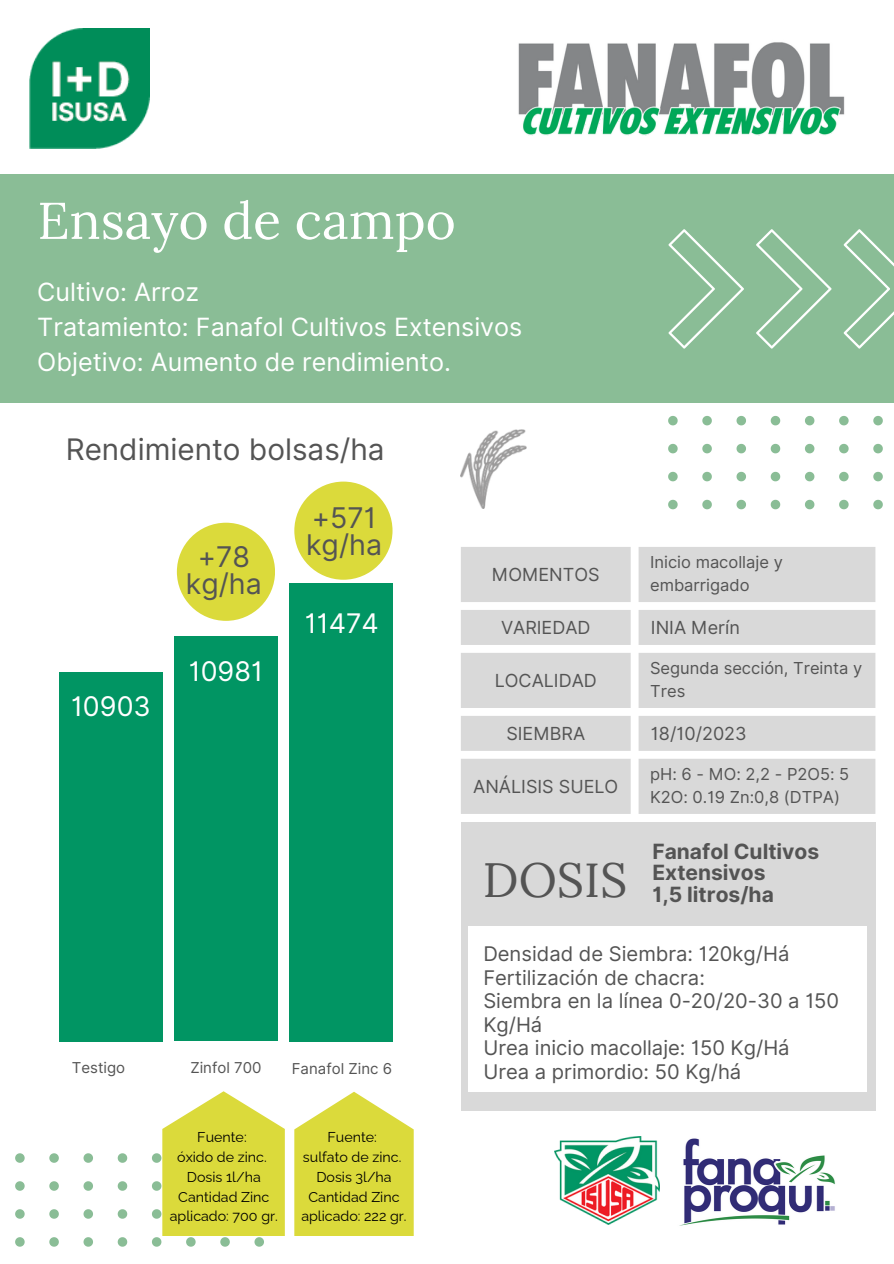
<style>
.page{position:relative;width:894px;height:1264px;background:#fff}
.page>*{position:absolute;margin:0;border:0;box-sizing:border-box;transform-origin:0 0}
.t1{font:51.6px "Lora";color:#fff}
.t2{font:48px "Lora";color:#545454}
.t3{font:29.7px "Inter";color:#545454}
.t4{font:28.5px/27px "Inter";color:#545454;text-align:center}
.t5{font:27px "Inter";color:#fff}
.t6{font:25.2px/35.1px "Inter";color:#fff}
.t7{font:700 21px/21.3px "Inter";color:#545454}
.t8{font:20.25px/23.7px "Inter";color:#545454}
.t9{font:18px "Inter";color:#545454}
.t10{font:16.5px "Inter";color:#545454}
.t11{font:15px "Inter";color:#545454}
.t12{font:14.25px/19.8px "Raleway";color:#000;text-align:center}
</style>
<div class="page">
<svg style="left:668px;top:416px;width:9px;height:9px"></svg>
<svg style="left:702px;top:416px;width:9px;height:9px"></svg>
<svg style="left:736px;top:416px;width:9px;height:9px"></svg>
<svg style="left:770px;top:416px;width:10px;height:9px"></svg>
<svg style="left:805px;top:416px;width:9px;height:9px"></svg>
<svg style="left:839px;top:416px;width:9px;height:9px"></svg>
<svg style="left:873px;top:416px;width:9px;height:9px"></svg>
<svg style="left:668px;top:444px;width:9px;height:9px"></svg>
<svg style="left:702px;top:444px;width:9px;height:9px"></svg>
<svg style="left:736px;top:444px;width:9px;height:9px"></svg>
<svg style="left:770px;top:444px;width:10px;height:9px"></svg>
<svg style="left:805px;top:444px;width:9px;height:9px"></svg>
<svg style="left:839px;top:444px;width:9px;height:9px"></svg>
<svg style="left:873px;top:444px;width:9px;height:9px"></svg>
<svg style="left:668px;top:472px;width:9px;height:9px"></svg>
<svg style="left:702px;top:472px;width:9px;height:9px"></svg>
<svg style="left:736px;top:472px;width:9px;height:9px"></svg>
<svg style="left:770px;top:472px;width:10px;height:9px"></svg>
<svg style="left:805px;top:472px;width:9px;height:9px"></svg>
<svg style="left:839px;top:472px;width:9px;height:9px"></svg>
<svg style="left:873px;top:472px;width:9px;height:9px"></svg>
<svg style="left:668px;top:500px;width:9px;height:9px"></svg>
<svg style="left:702px;top:500px;width:9px;height:9px"></svg>
<svg style="left:736px;top:500px;width:9px;height:9px"></svg>
<svg style="left:770px;top:500px;width:10px;height:9px"></svg>
<svg style="left:805px;top:500px;width:9px;height:9px"></svg>
<svg style="left:839px;top:500px;width:9px;height:9px"></svg>
<svg style="left:873px;top:500px;width:9px;height:9px"></svg>
<div style="left:0;top:175px;width:893px;height:228px;background:#8abd96"></div>
<svg style="left:843px;top:229px;width:50px;height:119px"></svg>
<svg style="left:756px;top:229px;width:75px;height:119px"></svg>
<svg style="left:668px;top:229px;width:76px;height:119px"></svg>
<img style="left:554px;top:1136px;width:105px;height:87px">
<img style="left:659px;top:1138px;width:176px;height:88px">
<svg style="left:461px;top:547px;width:414px;height:267px;background:#dedede"></svg>
<div style="left:59px;top:605px;width:104px;height:436px;background:#019563"></div>
<div style="left:174px;top:602px;width:103px;height:439px;background:#019563"></div>
<div style="left:289px;top:583px;width:103px;height:458px;background:#019563"></div>
<div style="left:460px;top:821px;width:415px;height:289px;background:#d9d9d9"></div>
<div style="left:468px;top:926px;width:398px;height:165px;background:#fff"></div>
<img style="left:29px;top:28px;width:121px;height:121px">
<img style="left:518px;top:42px;width:327px;height:94px">
<img style="left:460px;top:429px;width:66px;height:80px">
<svg style="left:15px;top:1153px;width:10px;height:9px"></svg>
<svg style="left:49px;top:1153px;width:10px;height:9px"></svg>
<svg style="left:83px;top:1153px;width:10px;height:9px"></svg>
<svg style="left:118px;top:1153px;width:9px;height:9px"></svg>
<svg style="left:15px;top:1181px;width:10px;height:9px"></svg>
<svg style="left:49px;top:1181px;width:10px;height:9px"></svg>
<svg style="left:83px;top:1181px;width:10px;height:9px"></svg>
<svg style="left:118px;top:1181px;width:9px;height:9px"></svg>
<svg style="left:15px;top:1209px;width:10px;height:9px"></svg>
<svg style="left:49px;top:1209px;width:10px;height:9px"></svg>
<svg style="left:83px;top:1209px;width:10px;height:9px"></svg>
<svg style="left:118px;top:1209px;width:9px;height:9px"></svg>
<svg style="left:15px;top:1237px;width:10px;height:9px"></svg>
<svg style="left:49px;top:1237px;width:10px;height:9px"></svg>
<svg style="left:83px;top:1237px;width:10px;height:9px"></svg>
<svg style="left:118px;top:1237px;width:9px;height:9px"></svg>
<div style="left:17px;top:579px;width:268px;height:56px;background:#fff"></div>
<div style="left:29px;top:615px;width:138px;height:56px;background:#fff"></div>
<div style="left:294px;top:481px;width:98px;height:98px;background:#dbda3b;border-radius:50%"></div>
<div style="left:177px;top:522px;width:98px;height:99px;background:#dbda3b;border-radius:50%"></div>
<svg style="left:294px;top:1091px;width:119px;height:145px;background:#dfdf55"></svg>
<svg style="left:152px;top:1091px;width:133px;height:155px"></svg>
<h3 class="t1" style="left:37px;top:187px;width:420px">Ensayo de campo</h3>
<p class="t6" style="left:37px;top:274px;width:486px">Cultivo: Arroz<br>Tratamiento: Fanafol Cultivos Extensivos<br>Objetivo: Aumento de rendimiento.</p>
<p class="t3" style="left:66px;top:431px;width:320px">Rendimiento bolsas/ha</p>
<p class="t5" style="left:71px;top:689px;width:81px">10903</p>
<h1 class="t4" style="left:186px;top:543px;width:77px">+78 kg/ha</h1>
<h6 class="t5" style="left:189px;top:655px;width:76px">10981</h6>
<p class="t4" style="left:306px;top:504px;width:77px;text-align:left">+571 kg/ha</p>
<h5 class="t5" style="left:305px;top:607px;width:75px">11474</h5>
<h3 class="t11" style="left:190px;top:1058px;width:73px">Zinfol 700</h3>
<p class="t11" style="left:72px;top:1058px;width:55px">Testigo</p>
<p class="t11" style="left:292px;top:1059px;width:102px">Fanafol Zinc 6</p>
<p class="t12" style="left:197px;top:1127px;width:51px">Fuente:</p>
<p class="t12" style="left:177px;top:1147px;width:91px">óxido de zinc.</p>
<p class="t12" style="left:187px;top:1166px;width:75px">Dosis 1l/ha</p>
<p class="t12" style="left:170px;top:1186px;width:109px">Cantidad Zinc aplicado: 700 gr.</p>
<p class="t12" style="left:327px;top:1127px;width:51px">Fuente:</p>
<p class="t12" style="left:303px;top:1147px;width:100px">sulfato de zinc.</p>
<p class="t12" style="left:316px;top:1166px;width:77px">Dosis 3l/ha</p>
<p class="t12" style="left:301px;top:1186px;width:107px">Cantidad Zinc aplicado: 222 gr.</p>
<p class="t9" style="left:492px;top:563px;width:109px">MOMENTOS</p>
<p class="t10" style="left:650px;top:552px;width:134px">Inicio macollaje y</p>
<h2 class="t10" style="left:650px;top:575px;width:101px">embarrigado</h2>
<h4 class="t9" style="left:501px;top:616px;width:91px">VARIEDAD</h4>
<p class="t9" style="left:650px;top:616px;width:90px">INIA Merín</p>
<p class="t9" style="left:494px;top:669px;width:104px">LOCALIDAD</p>
<p class="t10" style="left:650px;top:658px;width:214px">Segunda sección, Treinta y</p>
<h3 class="t10" style="left:650px;top:681px;width:37px">Tres</h3>
<h3 class="t9" style="left:506px;top:722px;width:80px">SIEMBRA</h3>
<h3 class="t9" style="left:650px;top:722px;width:97px">18/10/2023</h3>
<p class="t9" style="left:473px;top:775px;width:146px">ANÁLISIS SUELO</p>
<p class="t10" style="left:650px;top:764px;width:200px">pH: 6 - MO: 2,2 - P2O5: 5</p>
<p class="t10" style="left:650px;top:786px;width:191px">K2O: 0.19 Zn:0,8 (DTPA)</p>
<p class="t7" style="left:652px;top:840px;width:168px">Fanafol Cultivos<br>Extensivos<br>1,5 litros/ha</p>
<p class="t8" style="left:483px;top:941px;width:357px">Densidad de Siembra: 120kg/Há<br>Fertilización de chacra:<br>Siembra en la línea 0-20/20-30 a 150<br>Kg/Há<br>Urea inicio macollaje: 150 Kg/Há<br>Urea a primordio: 50 Kg/há</p>
<h3 class="t2" style="left:482px;top:848px;width:146px">DOSIS</h3>
</div>
